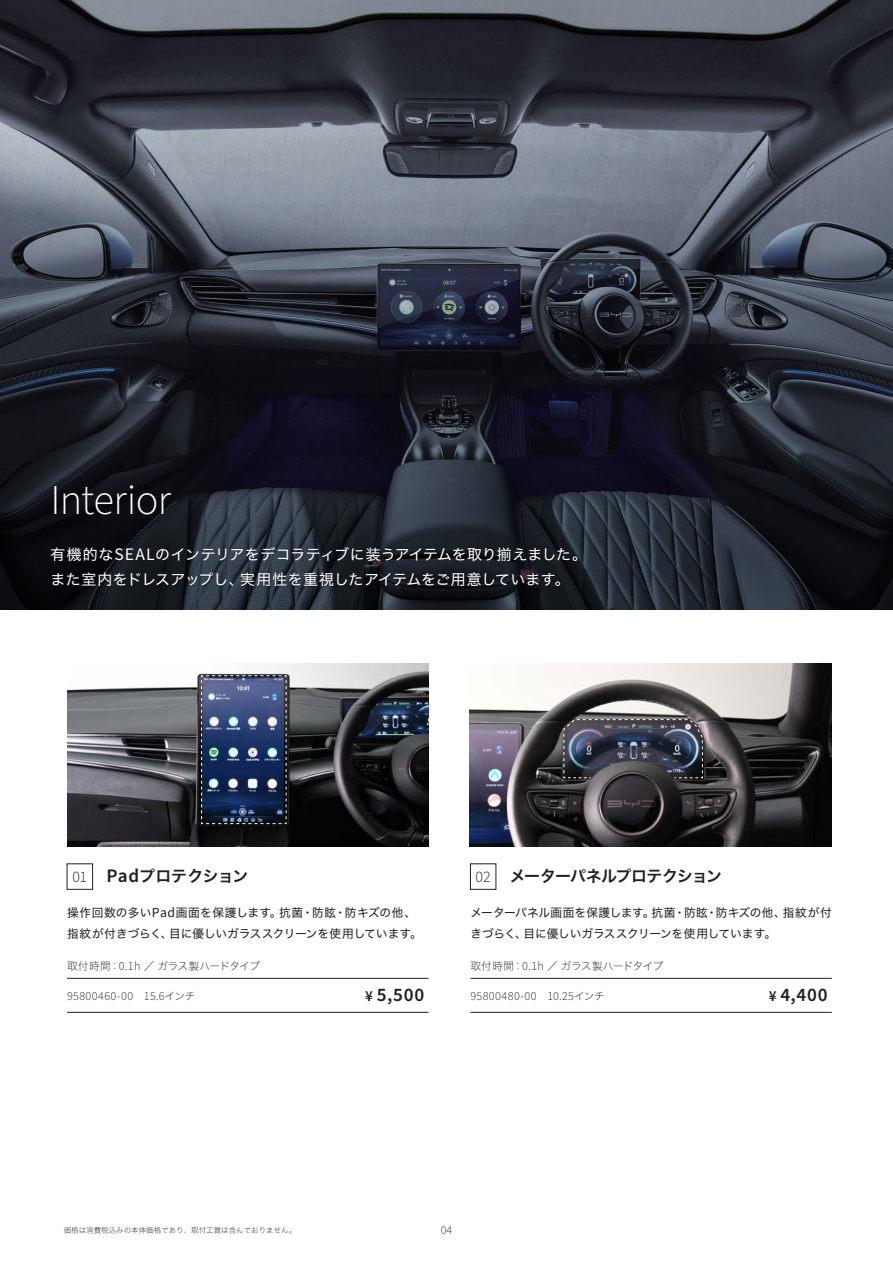
<style>
.page{position:relative;width:893px;height:1263px;background:#fff}
.page>*{position:absolute;margin:0;border:0;box-sizing:border-box;transform-origin:0 0}
.t1{font:300 42.45px "Source Sans Pro";letter-spacing:-.02em;color:#fff}
.t2{font:600 19.2px "Source Sans Pro";letter-spacing:.045em;color:#231f20}
.t3{font:15.9px "Hiragino Sans W6";letter-spacing:-.04em;color:#231f20}
.t4{font:14.85px/25.5px "Hiragino Sans W4";letter-spacing:.015em;color:#fff}
.t5{font:300 12.15px "Source Sans Pro";letter-spacing:.03em;color:#231f20}
.t6{font:300 12px "Source Sans Pro";color:#231f20}
.t7{font:11.7px/21.3px "Hiragino Sans W4";letter-spacing:.005em;color:#231f20}
.t8{font:10.65px "Hiragino Sans W1";letter-spacing:-.02em;color:#231f20}
.t9{font:7.5px "Hira Kaku Std W1";color:#231f20}
.s1{font-family:"Source Sans Pro";font-size:17.55px}
.s2{font-family:"Source Sans Pro";font-weight:300}
.s3{font-family:"Source Sans Pro";font-weight:600;font-size:19.2px}
.s4{font-family:"Source Sans Pro";font-size:13.8px}
.s5{font-family:"Source Sans Pro";font-weight:300;font-size:12.15px}
.s6{font-family:"Hiragino Sans W1";font-weight:400;font-size:10.65px}
.s7{font-size:15.3px}
</style>
<div class="page">
<svg style="left:0;top:0;width:893px;height:609px;background:#363b45"></svg>
<hr style="left:67px;top:978px;width:361px;height:1px;background:#231f20">
<hr style="left:67px;top:1012px;width:361px;height:1px;background:#231f20">
<img style="left:67px;top:664px;width:361px;height:183px">
<hr style="left:470px;top:978px;width:362px;height:1px;background:#231f20">
<hr style="left:470px;top:1012px;width:362px;height:1px;background:#231f20">
<img style="left:470px;top:664px;width:361px;height:183px">
<img style="left:201px;top:675px;width:86px;height:149px">
<img style="left:563px;top:719px;width:140px;height:59px">
<img style="left:49px;top:545px;width:540px;height:49px">
<img style="left:49px;top:477px;width:124px;height:55px">
<h1 class="t1" style="left:51px;top:471px;width:122px">Interior</h1>
<p class="t4" style="left:51px;top:540px;width:538px">有機的な<span class="s1">SEAL</span>のインテリアをデコラティブに装うアイテムを取り揃えました。また室内をドレスアップし、実用性を重視したアイテムをご用意しています。</p>
<h3 class="t3" style="left:73px;top:861px;width:178px"><span class="s2">01</span> <span class="s3">Pad</span>プロテクション</h3>
<h3 class="t3" style="left:476px;top:861px;width:248px"><span class="s2">02</span> メーターパネルプロテクション</h3>
<p class="t7" style="left:67px;top:901px;width:356px">操作回数の多い<span class="s4">Pad</span>画面を保護します。抗菌・防眩・防キズの他、指紋が付きづらく、目に優しいガラススクリーンを使用しています。</p>
<p class="t7" style="left:470px;top:901px;width:363px">メーターパネル画面を保護します。抗菌・防眩・防キズの他、指紋が付きづらく、目に優しいガラススクリーンを使用しています。</p>
<p class="t8" style="left:67px;top:956px;width:195px">取付時間：<span class="s5">0.1h</span> ／ガラス製ハードタイプ</p>
<p class="t8" style="left:470px;top:956px;width:195px">取付時間：<span class="s5">0.1h</span> ／ガラス製ハードタイプ</p>
<p class="t5" style="left:67px;top:988px;width:130px">95800460-00 15.6<span class="s6">インチ</span></p>
<h2 class="t2" style="left:365px;top:981px;width:61px"><span class="s7">¥</span> 5,500</h2>
<p class="t5" style="left:470px;top:988px;width:136px">95800480-00 10.25<span class="s6">インチ</span></p>
<h2 class="t2" style="left:769px;top:981px;width:60px"><span class="s7">¥</span> 4,400</h2>
<p class="t9" style="left:64px;top:1224px;width:234px">価格は消費税込みの本体価格であり、取付工賃は含んでおりません。</p>
<p class="t6" style="left:441px;top:1222px;width:13px">04</p>
</div>
